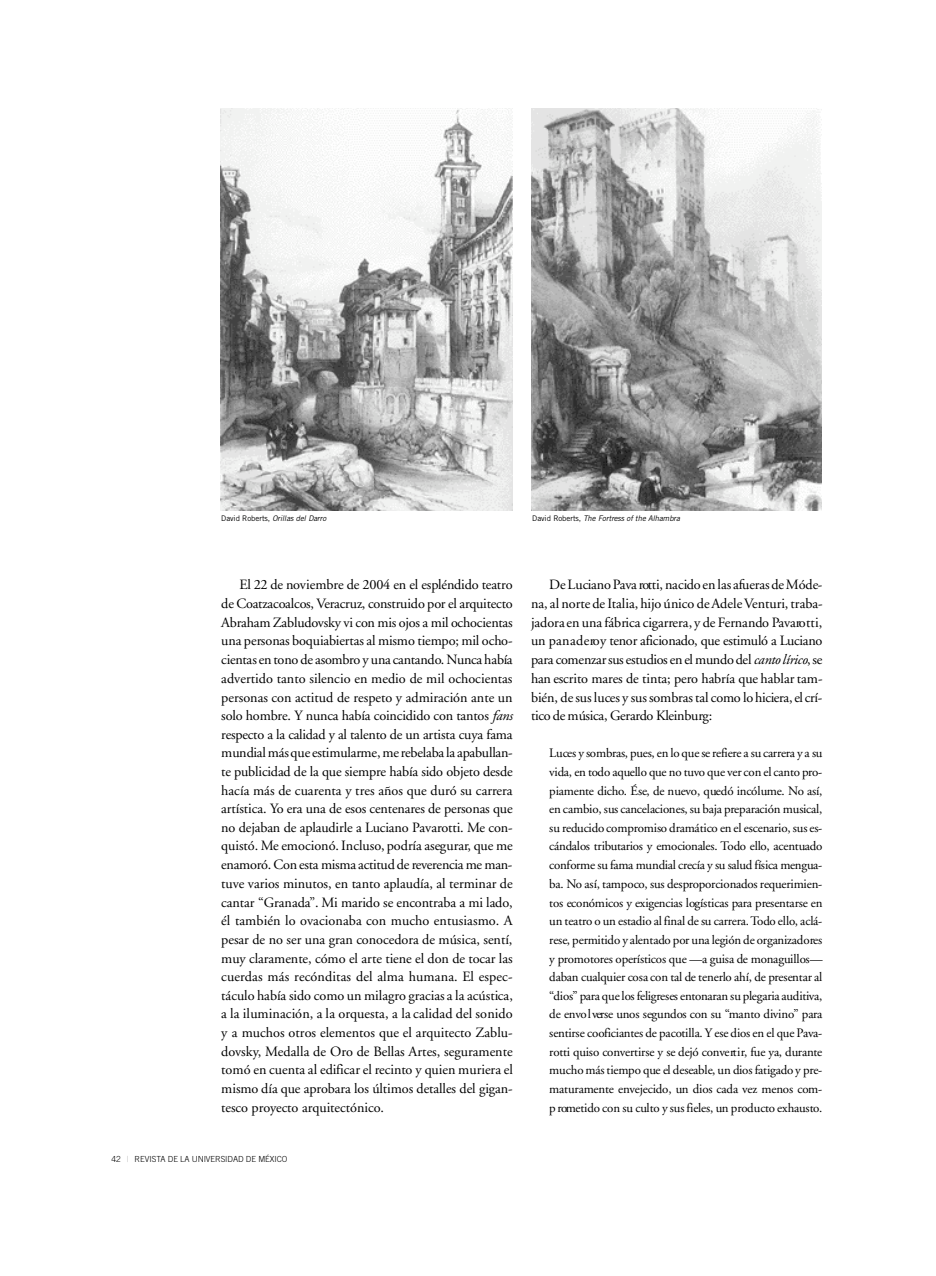
<style>
.page{position:relative;width:936px;height:1276px;background:#fff}
.page>*{position:absolute;margin:0;border:0;box-sizing:border-box;transform-origin:0 0}
.t1{font:14.25px/18.6px "Adobe Garamond";letter-spacing:-.005em;color:#000;text-align:justify}
.t2{font:12.9px/18.6px "Adobe Garamond";letter-spacing:-.015em;color:#000;text-align:justify}
.t3{font:300 8.4px "Trade Gothic";letter-spacing:-.01em;color:#000}
.t4{font:italic 7.8px "Trade Gothic";letter-spacing:-.01em;color:#000}
.s1{font-style:normal}
.s2{font-style:italic}
.s3{font-weight:400;color:#bfbfbf}
</style>
<div class="page">
<img style="left:220px;top:108px;width:292px;height:403px">
<img style="left:531px;top:108px;width:290px;height:403px">
<p class="t4" style="left:221px;top:515px;width:107px"><span class="s1">David Roberts,</span> Orillas del Darro</p>
<p class="t4" style="left:532px;top:515px;width:149px"><span class="s1">David Roberts,</span> The Fortress of the Alhambra</p>
<p class="t1" style="left:221px;top:577px;width:293px;text-indent:18px">El 22 de noviembre de 2004 en el espléndido teatro de Coatzacoalcos, Ve ra c ruz, construido por el arq u ite c to Abraham Za b lu d ovsky vi con mis ojos a mil ochocientas una personas boquiabiertas al mismo tiempo; mil ocho&shy;cientasen tono de asombro y una cantando. Nunca había advertido tanto silencio en medio de mil ochocientas personas con actitud de respeto y admiración ante un solo hombre. Y nunca había coincidido con tantos <span class="s2">fans </span>respecto a la calidad y al talento de un artista cuya fama mundial másque estimularme, merebelaba la apabullan&shy;te publicidad de la que siempre había sido objeto desde hacía más de cuarenta y tres años que duró su carrera artística. Yo era una de esos centenares de personas que no dejaban de aplaudirle a Luciano Pavarotti. Me con&shy;quistó. Me emocionó. Incluso, podría asegurar, que me enamoró. Con esta misma actitud de re ve rencia me man&shy;tuve varios minutos, en tanto aplaudía, al terminar de cantar “Granada”. Mi marido se encontraba a mi lado, él también lo ovacionaba con mucho entusiasmo. A pesar de no ser una gran conocedora de música, sentí, muy claramente, cómo el arte tiene el don de tocar las cuerdas más recónditas del alma humana. El espec&shy;táculo había sido como un milagro gracias a la acústica, a la iluminación, a la orquesta, a la calidad del sonido y a muchos otros elementos que el arquitecto Zablu&shy;dovsky, Medalla de Oro de Bellas Artes, seguramente tomó en cuenta al edificar el recinto y quien muriera el mismo día que aprobara los últimos detalles del gigan&shy;tesco proyecto arquitectónico.</p>
<p class="t1" style="left:531px;top:577px;width:293px;text-indent:18px">DeLucianoPa va rotti, nacido enlas afuerasdeMóde&shy;na, al norte de Italia, hijo único de Adele Venturi, traba&shy;jadora en una fábrica cigarrera, y de Fernando Pa va ro tti, u n p a n a d e roy tenor aficionado, que estimuló a Lu c ia n o p a ra comenzarsus estudios enel mundodel<span class="s2">canto lírico</span>, se h a n escrito mares de tinta; pero habría que hablar tam&shy;bién, de susluces y sussombrastal como lohiciera,el crí&shy;tico de música, Ge ra rdo Kleinburg:</p>
<p class="t2" style="left:549px;top:745px;width:275px">Luces y sombras, pues, en lo que se re fie re a sucarrera y a su vida, en todo aquello que no tuvo que ver con el canto pro&shy;piamente dicho. Ése, de nuevo, quedó incólume. No así, en cambio, sus cancelaciones, su baja preparación musical, su reducido compromiso dramático en el escenario, suses&shy;cándalos tributarios y emocionales. Todo ello, acentuado conforme su fama mundial crecía y su salud física mengua&shy;ba. No así, tampoco, sus despro p o rcionados re q u e rim ie n&shy;tos económicos y exigencias logísticas para presentarse en un teatro o un estadio al final de su carrera. Todo ello, aclá&shy;rese, permitido y alentado por una legión de organizadore s y pro m o to res operísticos que —a guisa de monaguillos— daban cualquier cosa con tal de tenerlo ahí, de presentar al “d io s” para quelos feligreses entonaran su plegaria auditiva , de envo l verse unos segundos con su “manto divino” para sentirse cooficiantes de pacotilla. Y ese dios en el que Pa va&shy;rotti quiso conve rtirse y se dejó conve rtir, fue ya, durante mucho más tiempo que el deseable, un dios fatigado y pre&shy;maturamente envejecido, un dios cada vez menos com&shy;p rometido con su culto y susfieles, un producto exhausto.</p>
<p class="t3" style="left:112px;top:1155px;width:177px">42 <span class="s3">|</span> REVISTA DE LA UNIVERSIDAD DE MÉXICO</p>
</div>
